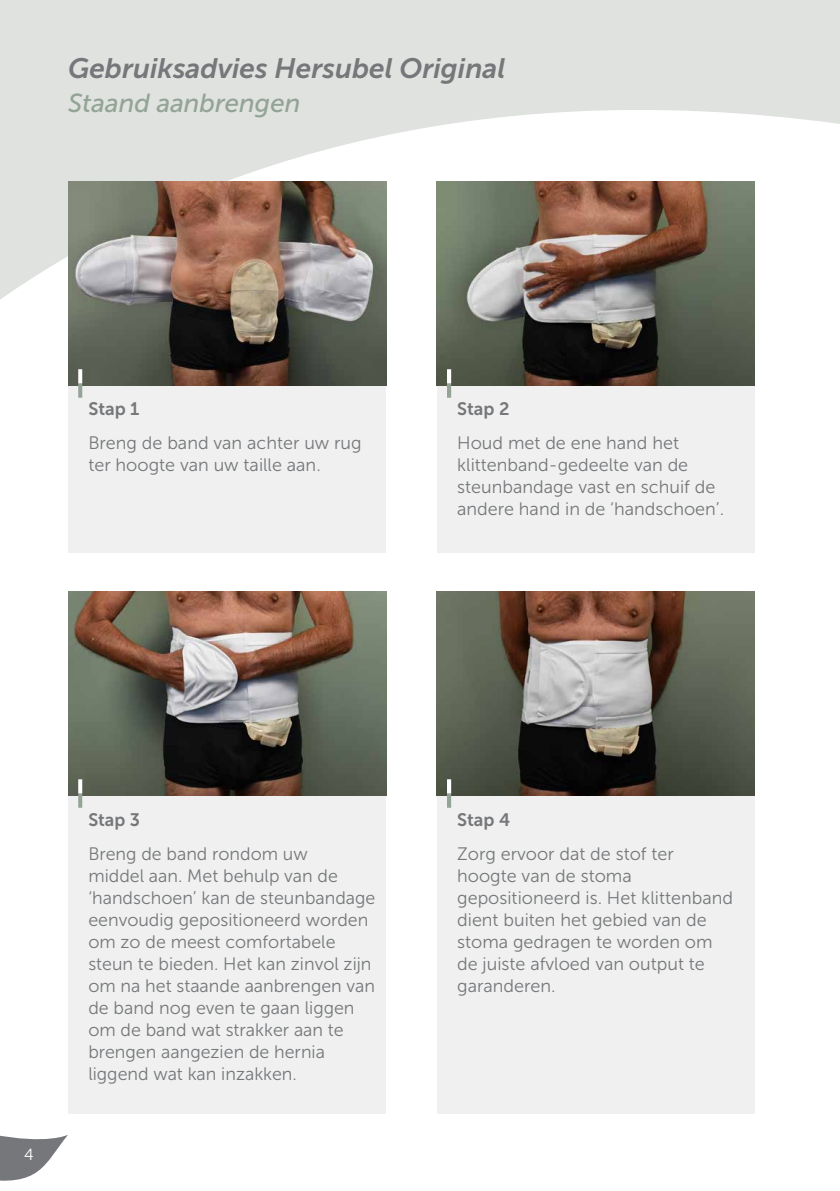
<style>
.page{position:relative;width:840px;height:1191px;background:#fff}
.page>*{position:absolute;margin:0;border:0;box-sizing:border-box;transform-origin:0 0}
.t1{font:italic 28px "Museo Sans 700";color:#76777a}
.t2{font:italic 26px "Museo Sans 500";color:#93a396}
.t3{font:18px/22px "Museo Sans 300";color:#76777a}
.t4{font:18px "Museo Sans 700";color:#76777a}
.t5{font:16px "Museo Sans 300";color:#fff}
</style>
<div class="page">
<svg style="left:0;top:0;width:839px;height:517px;fill:#dfe2de"></svg>
<div style="left:68px;top:385px;width:318px;height:167px;background:#eff0ef"></div>
<div style="left:68px;top:795px;width:318px;height:319px;background:#eff0ef"></div>
<div style="left:436px;top:385px;width:318px;height:167px;background:#eff0ef"></div>
<div style="left:436px;top:795px;width:318px;height:319px;background:#eff0ef"></div>
<img style="left:68px;top:182px;width:318px;height:203px">
<img style="left:68px;top:592px;width:318px;height:203px">
<img style="left:436px;top:182px;width:318px;height:203px">
<img style="left:436px;top:592px;width:318px;height:203px">
<svg style="left:78px;top:383px;width:4px;height:15px"></svg>
<svg style="left:78px;top:369px;width:4px;height:14px"></svg>
<svg style="left:78px;top:793px;width:4px;height:14px"></svg>
<svg style="left:78px;top:779px;width:4px;height:14px"></svg>
<hr style="left:447px;top:383px;width:4px;height:15px;background:#93a396">
<hr style="left:447px;top:369px;width:4px;height:14px;background:#fff">
<hr style="left:447px;top:793px;width:4px;height:14px;background:#93a396">
<hr style="left:447px;top:779px;width:4px;height:14px;background:#fff">
<svg style="left:0;top:1135px;width:68px;height:46px"></svg>
<h1 class="t1" style="left:68px;top:52px;width:438px">Gebruiksadvies Hersubel Original</h1>
<h2 class="t2" style="left:68px;top:89px;width:234px">Staand aanbrengen</h2>
<p class="t4" style="left:88px;top:399px;width:52px">Stap 1</p>
<p class="t3" style="left:88px;top:432px;width:275px">Breng de band van achter uw rug ter hoogte van uw taille aan.</p>
<p class="t4" style="left:457px;top:399px;width:54px">Stap 2</p>
<p class="t3" style="left:457px;top:432px;width:268px">Houd met de ene hand het klittenband-gedeelte van de steunbandage vast en schuif de andere hand in de ‘handschoen’.</p>
<p class="t5" style="left:24px;top:1146px;width:11px">4</p>
<p class="t4" style="left:88px;top:809px;width:53px">Stap 3</p>
<p class="t3" style="left:88px;top:842px;width:288px">Breng de band rondom uw<br>middel aan. Met behulp van de ‘handschoen’ kan de steunbandage eenvoudig gepositioneerd worden om zo de meest comfortabele steun te bieden. Het kan zinvol zijn om na het staande aanbrengen van de band nog even te gaan liggen om de band wat strakker aan te brengen aangezien de hernia liggend wat kan inzakken.</p>
<p class="t4" style="left:457px;top:809px;width:54px">Stap 4</p>
<p class="t3" style="left:457px;top:842px;width:277px">Zorg ervoor dat de stof ter hoogte van de stoma gepositioneerd is. Het klittenband dient buiten het gebied van de stoma gedragen te worden om de juiste afvloed van output te garanderen.</p>
</div>
